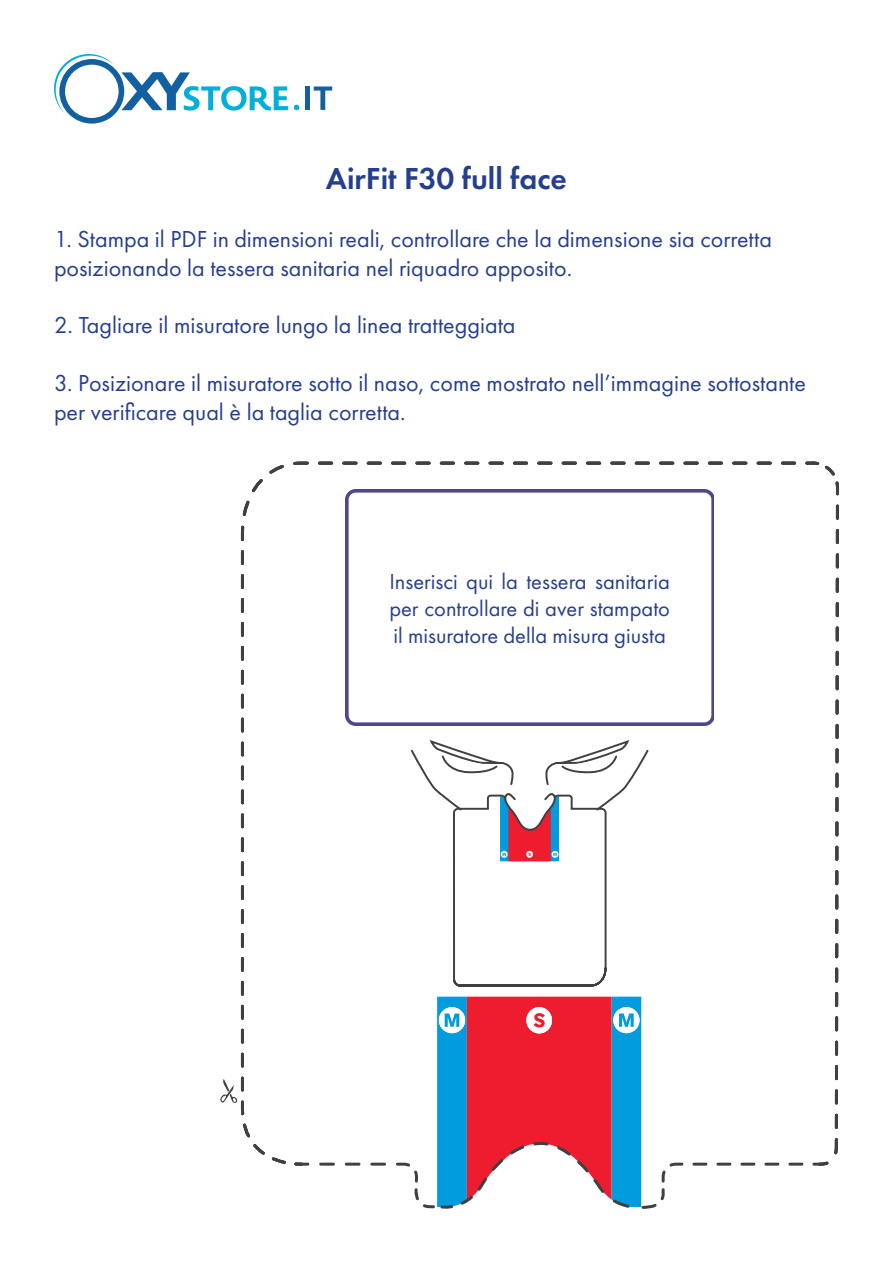
<style>
.page{position:relative;width:893px;height:1263px;background:#fff}
.page>*{position:absolute;margin:0;border:0;box-sizing:border-box;transform-origin:0 0}
.t1{font:600 31.5px "Futura PT";color:#253f8e}
.t2{font:24px/28.8px "Futura PT";color:#253f8e}
.t3{font:22.5px/27px "Futura PT";color:#253f8e;text-align:justify}
</style>
<div class="page">
<svg style="left:54px;top:54px;width:234px;height:70px"></svg>
<svg style="left:294px;top:105px;width:5px;height:5px"></svg>
<div style="left:305px;top:87px;width:5px;height:23px;background:#1360a0"></div>
<svg style="left:314px;top:87px;width:18px;height:23px"></svg>
<svg style="left:220px;top:1079px;width:18px;height:24px"></svg>
<svg style="left:240px;top:461px;width:58px;height:705px"></svg>
<svg style="left:298px;top:461px;width:541px;height:748px"></svg>
<img style="left:345px;top:489px;width:369px;height:237px">
<p class="t1" style="left:326px;top:159px;width:243px">AirFit F30 full face</p>
<p class="t2" style="left:54px;top:224px;width:719px">1. Stampa il PDF in dimensioni reali, controllare che la dimensione sia corretta posizionando la tessera sanitaria nel riquadro apposito.</p>
<p class="t2" style="left:54px;top:311px;width:463px">2. Tagliare il misuratore lungo la linea tratteggiata</p>
<p class="t2" style="left:54px;top:368px;width:753px">3. Posizionare il misuratore sotto il naso, come mostrato nell’immagine sottostante per verificare qual è la taglia corretta.</p>
<p class="t3" style="left:389px;top:568px;width:282px">Inserisci qui la tessera sanitaria per controllare di aver stampato il misuratore della misura giusta</p>
</div>
